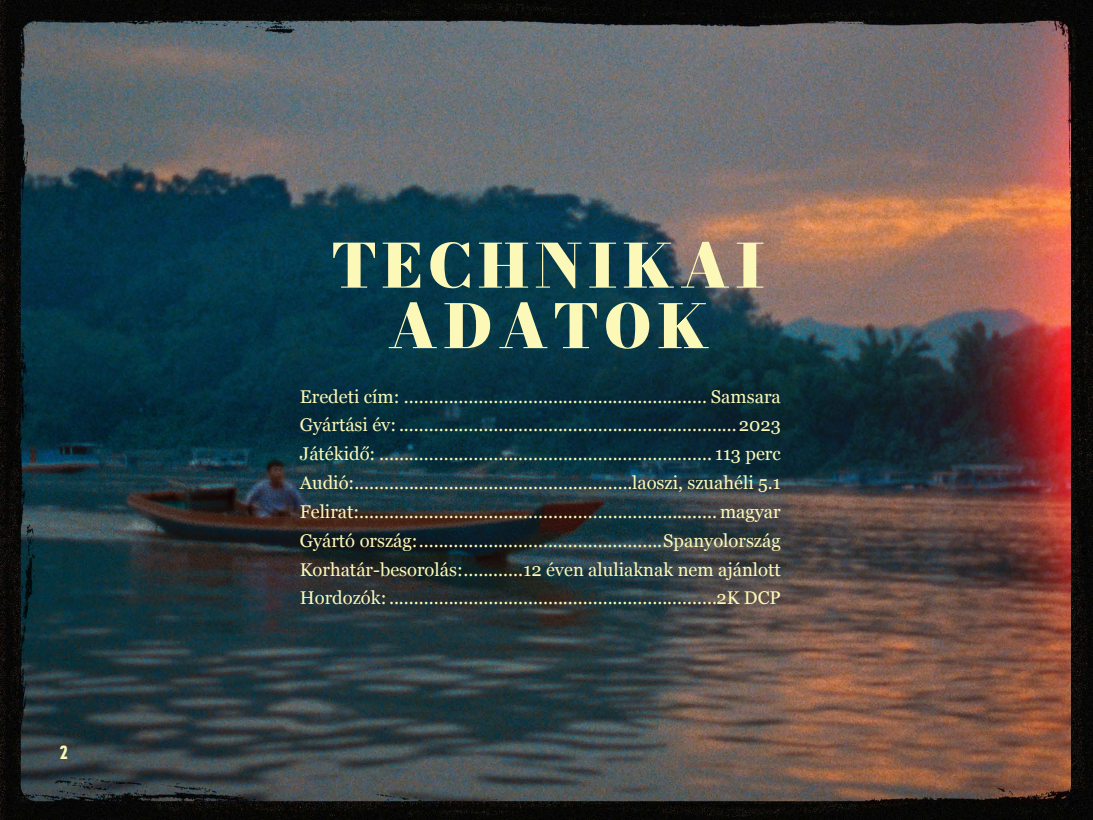
<style>
.page{position:relative;width:1093px;height:820px;background:#fff}
.page>*{position:absolute;margin:0;border:0;box-sizing:border-box;transform-origin:0 0}
.t1{font:60px/60.4px "Bodoni Moda";letter-spacing:.1em;color:#fbf8b8;text-align:center}
.t2{font:900 condensed 19.6px "Plak LT";color:#fbf8b8}
.t3{font:18.4px/28.8px "Georgia";color:#fbf8b8;text-align:justify}
</style>
<div class="page">
<img style="left:0;top:0;width:1093px;height:819px">
<p class="t2" style="left:60px;top:740px;width:9px">2</p>
<h1 class="t1" style="left:332px;top:235px;width:433px">TECHNIKAI<br>ADATOK</h1>
<p class="t3" style="left:300px;top:381px;width:482px">Eredeti cím: ............................................................. Samsara Gyártási év:....................................................................2023<br>Játékidő: ................................................................... 113 perc Audió:........................................................laoszi, szuahéli 5.1<br>Felirat:........................................................................ magyar Gyártó ország:.................................................Spanyolország Korhatár-besorolás:............12 éven aluliaknak nem ajánlott Hordozók:..................................................................2K DCP</p>
</div>
